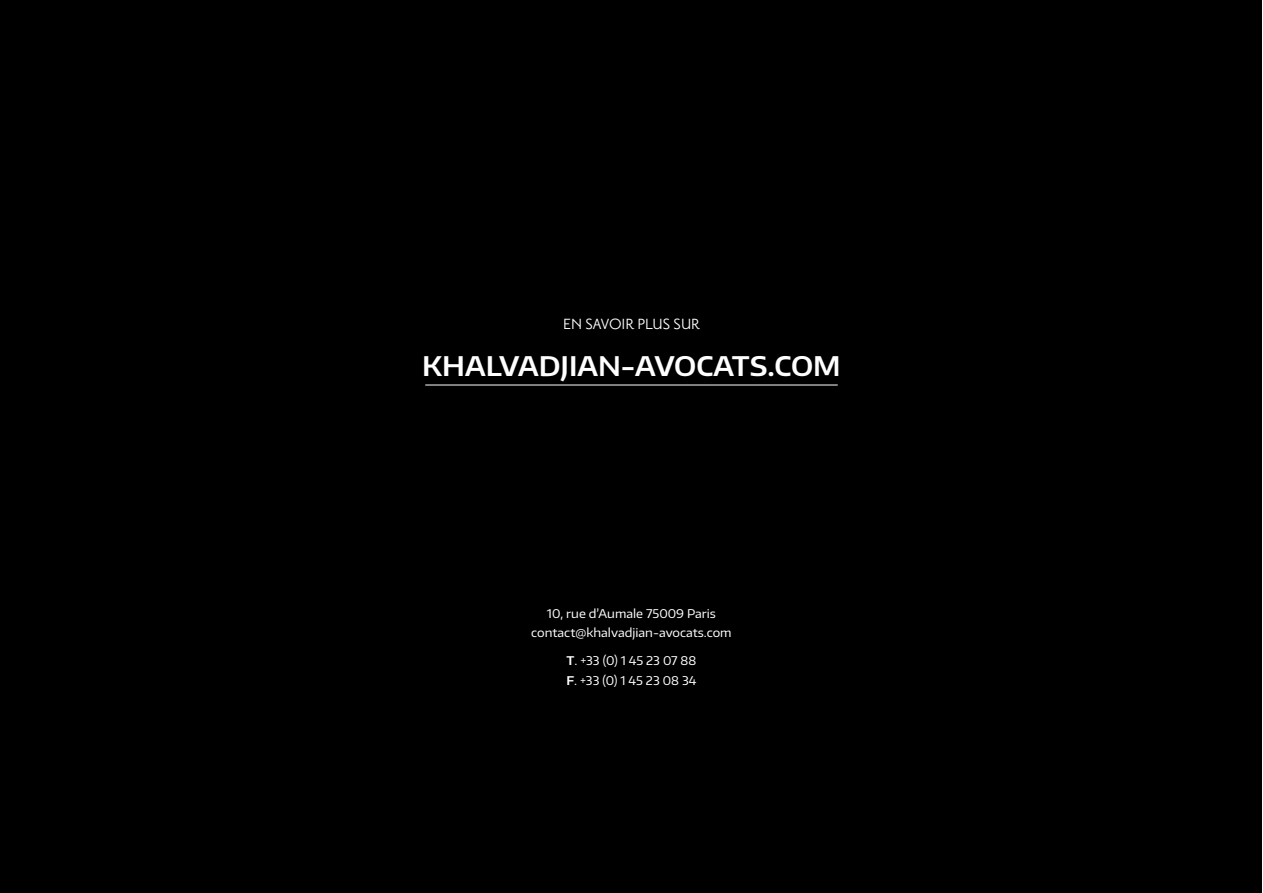
<style>
.page{position:relative;width:1263px;height:893px;background:#fff}
.page>*{position:absolute;margin:0;border:0;box-sizing:border-box;transform-origin:0 0}
.t1{font:600 27px "Encode Sans Wide";color:#fff}
.t2{font:18px "Priori San Regular SC";color:#fff}
.t3{font:12px/19.5px "Encode Sans Wide";color:#fff;text-align:center}
.s1{font-weight:600}
</style>
<div class="page">
<div style="left:0;top:0;width:1262px;height:893px;background:#000"></div>
<hr style="left:425px;top:385px;width:413px;height:1px;background:#fff">
<h2 class="t2" style="left:563px;top:315px;width:138px">EN SAVOIR PLUS SUR</h2>
<h1 class="t1" style="left:422px;top:348px;width:420px">KHALVADJIAN-AVOCATS.COM</h1>
<p class="t3" style="left:531px;top:603px;width:202px">10, rue d’Aumale 75009 Paris contact@khalvadjian-avocats.com</p>
<p class="t3" style="left:566px;top:650px;width:132px;text-align:left"><span class="s1">T</span>. +33 (0) 1 45 23 07 88<br><span class="s1">F</span>. +33 (0) 1 45 23 08 34</p>
</div>
